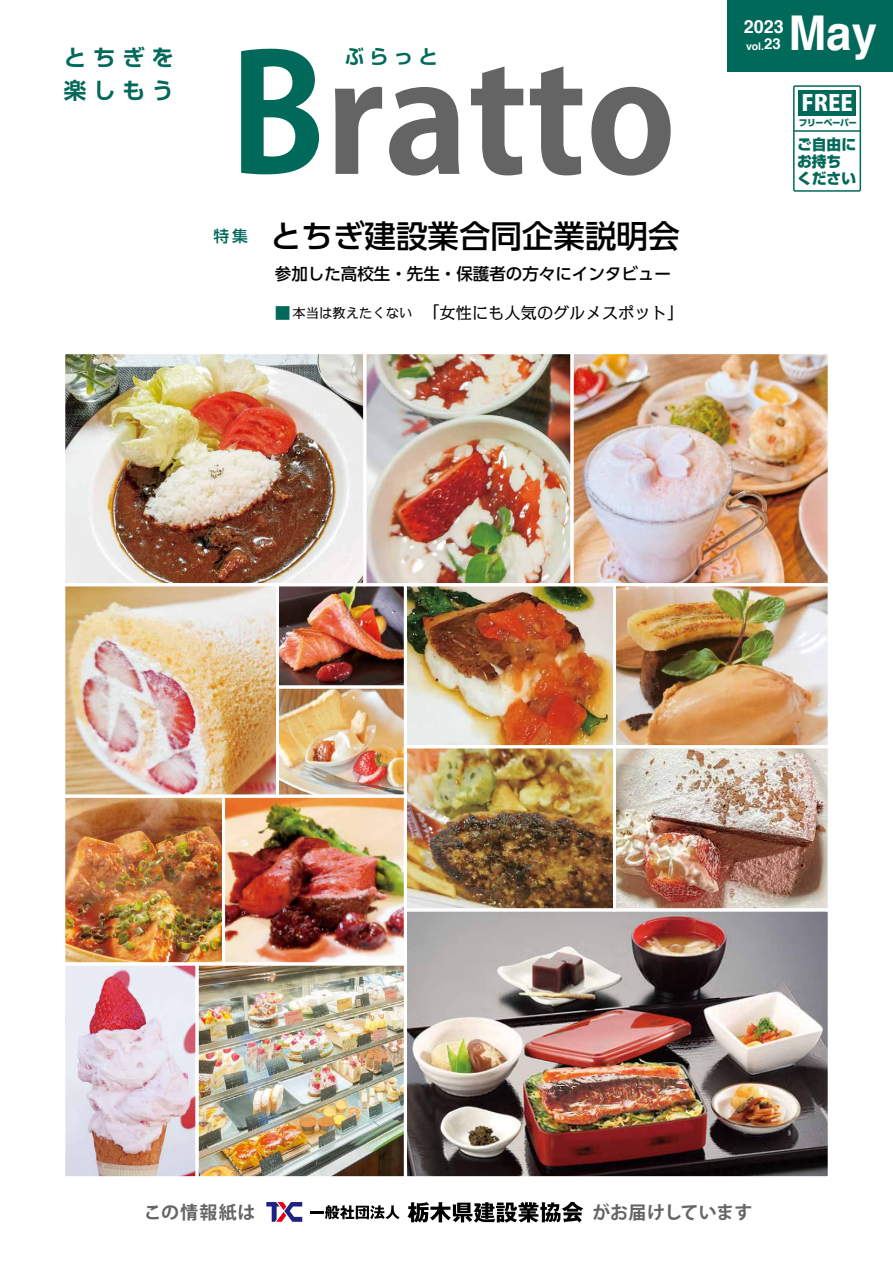
<style>
.page{position:relative;width:893px;height:1263px;background:#fff}
.page>*{position:absolute;margin:0;border:0;box-sizing:border-box;transform-origin:0 0}
.t1{font:700 153px "Koz Go Pr 6 N";color:#656464}
.t2{font:700 48px "Helvetica";color:#fff;scale:.95 1}
.t3{font:500 31.5px "UD Shin Go Pr 6 N";color:#000}
.t4{font:700 22.5px/33px "Shin Go Pr 6 N De";letter-spacing:.3em;color:#006959}
.t5{font:800 22.05px "Koz Go Pr 6 N";color:#fff}
.t6{font:700 19.5px "Shin Go Pr 6 N De";color:#006959}
.t7{font:700 18px "Koz Go Pr 6 N";letter-spacing:.01em;color:#656464}
.t8{font:700 18px "Helvetica";color:#fff}
.t9{font:500 16.5px "UD Shin Go Pr 6 N";color:#000}
.t10{font:16.2px "Kakumin Pro";color:#000}
.t11{font:800 14.85px/17.2px "Shin Go Pr 6 N";color:#006959}
.t12{font:700 10.5px "Helvetica";color:#fff}
.t13{font:800 8.7px "Shin Go Pr 6 N";letter-spacing:-.015em;color:#006959}
.s1{font-size:160.65px;color:#006959}
.s2{font-size:15.9px;color:#006959}
.s3{font-size:13.35px}
.s4{font-size:15px}
</style>
<div class="page">
<img style="left:66px;top:355px;width:761px;height:820px">
<div style="left:62px;top:351px;width:304px;height:235px;border:3px solid #fff"></div>
<div style="left:570px;top:351px;width:261px;height:235px;border:3px solid #fff"></div>
<div style="left:363px;top:351px;width:210px;height:235px;border:3px solid #fff"></div>
<div style="left:404px;top:583px;width:212px;height:165px;border:3px solid #fff"></div>
<div style="left:404px;top:908px;width:427px;height:271px;border:3px solid #fff"></div>
<div style="left:62px;top:583px;width:217px;height:215px;border:3px solid #fff"></div>
<div style="left:276px;top:685px;width:131px;height:113px;border:3px solid #fff"></div>
<div style="left:276px;top:583px;width:131px;height:105px;border:3px solid #fff"></div>
<div style="left:62px;top:795px;width:163px;height:170px;border:3px solid #fff"></div>
<img style="left:221px;top:793px;width:187px;height:174px">
<div style="left:62px;top:962px;width:137px;height:217px;border:3px solid #fff"></div>
<div style="left:196px;top:962px;width:211px;height:217px;border:3px solid #fff"></div>
<div style="left:613px;top:745px;width:218px;height:166px;border:3px solid #fff"></div>
<div style="left:613px;top:583px;width:218px;height:165px;border:3px solid #fff"></div>
<hr style="left:0;top:0;width:1px;height:318px;background:#006959">
<div style="left:798px;top:90px;width:58px;height:25px;background:#006959"></div>
<div style="left:793px;top:85px;width:68px;height:107px;border:2px solid #006959"></div>
<hr style="left:794px;top:130px;width:66px;height:2px;background:#006959">
<div style="left:727px;top:0;width:166px;height:72px;background:#006959"></div>
<svg style="left:266px;top:1202px;width:36px;height:20px"></svg>
<svg style="left:310px;top:1205px;width:90px;height:14px"></svg>
<svg style="left:407px;top:1202px;width:176px;height:20px"></svg>
<h3 class="t4" style="left:64px;top:39px;width:112px">とちぎを楽しもう</h3>
<p class="t6" style="left:345px;top:41px;width:95px">ぶらっと</p>
<h1 class="t1" style="left:230px;top:32px;width:449px"><span class="s1">B</span>ratto</h1>
<h3 class="t3" style="left:213px;top:211px;width:468px"><sup>特集</sup> とちぎ建設業合同企業説明会</h3>
<p class="t9" style="left:275px;top:261px;width:397px">参加した高校生・先生・保護者の方々にインタビュー</p>
<p class="t10" style="left:275px;top:300px;width:410px"><span class="s2">■</span><span class="s3">本当は教えたくない</span> 「女性にも人気のグルメスポット」</p>
<p class="t8" style="left:744px;top:12px;width:42px">2023</p>
<p class="t12" style="left:746px;top:37px;width:36px">vol.<span class="s4">23</span></p>
<h2 class="t2" style="left:788px;top:-5px;width:95px">May</h2>
<h3 class="t5" style="left:802px;top:91px;width:53px">FREE</h3>
<p class="t13" style="left:799px;top:116px;width:60px">フリーペーパー</p>
<p class="t11" style="left:797px;top:135px;width:61px">ご自由にお持ちください</p>
<p class="t7" style="left:144px;top:1202px;width:113px">この情報紙は</p>
<p class="t7" style="left:592px;top:1202px;width:162px">がお届けしています</p>
</div>
